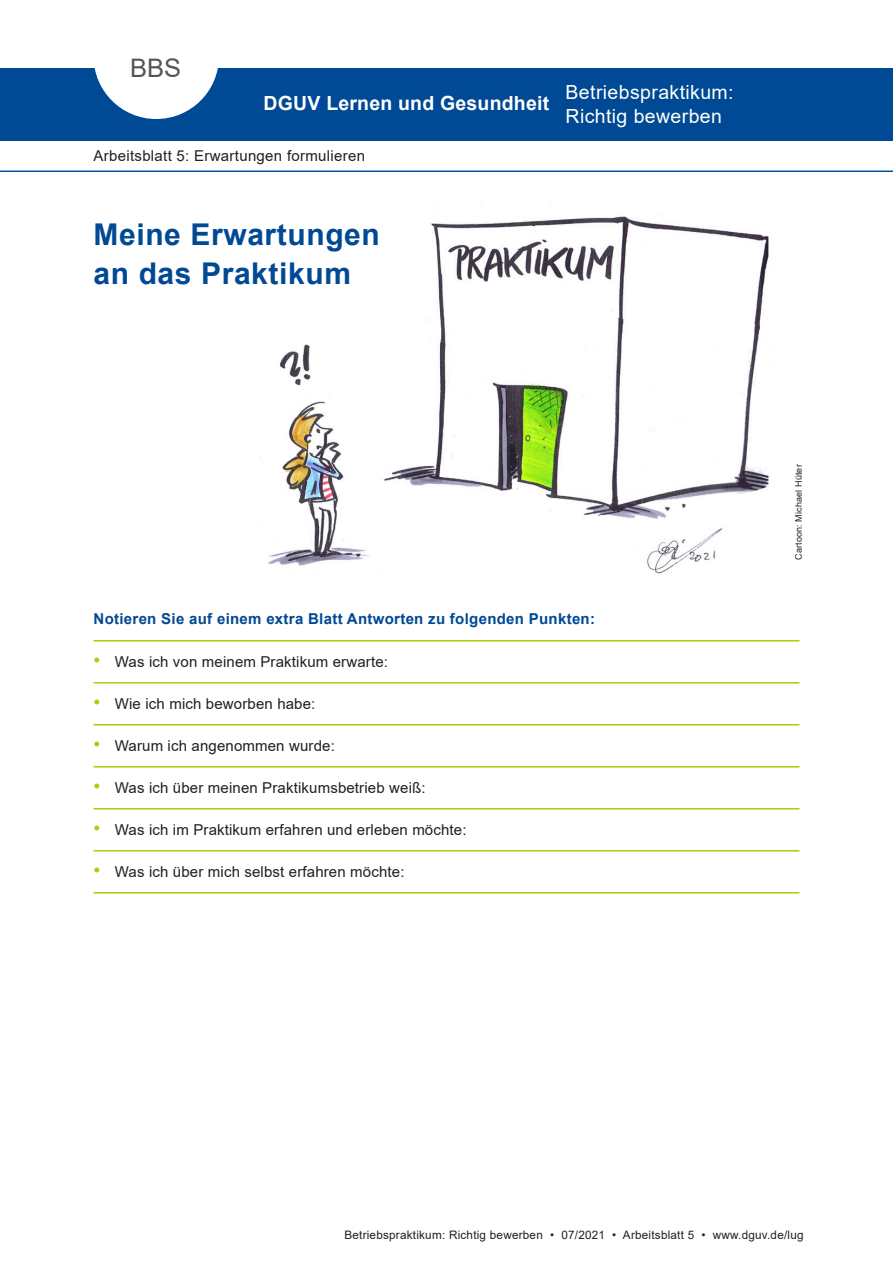
<style>
.page{position:relative;width:893px;height:1263px;background:#fff}
.page>*{position:absolute;margin:0;border:0;box-sizing:border-box;transform-origin:0 0}
.Ueberschrift{font:700 30px/39px "Arial";letter-spacing:.02em;color:#004994}
.head{font:25.5px "Arial";color:#555}
.t1{font:19.5px "Arial";letter-spacing:.02em;color:#fff}
.t2{font:700 19.5px "Arial";letter-spacing:.01em;color:#fff}
.Fliesstext{font:15px "Arial";letter-spacing:.01em;color:#231f20}
.Fliesstext-2{font:700 15px "Arial";letter-spacing:.02em;color:#004994}
.fusszeile{font:11.7px "Arial";letter-spacing:.02em;color:#231f20}
.Bildnachweis{font:9px "Arial";letter-spacing:.015em;color:#231f20}
.s1{font-size:19.5px;color:#afca06}
</style>
<div class="page">
<img style="left:268px;top:204px;width:501px;height:370px">
<div style="left:0;top:68px;width:893px;height:72px;background:#004994"></div>
<svg style="left:94px;top:68px;width:124px;height:51px"></svg>
<hr style="left:0;top:171px;width:893px;height:1px;background:#01519b">
<hr style="left:94px;top:640px;width:705px;height:1px;background:#afca06">
<hr style="left:94px;top:682px;width:705px;height:1px;background:#afca06">
<hr style="left:94px;top:724px;width:705px;height:1px;background:#afca06">
<hr style="left:94px;top:766px;width:705px;height:1px;background:#afca06">
<hr style="left:94px;top:808px;width:705px;height:1px;background:#afca06">
<hr style="left:94px;top:850px;width:705px;height:1px;background:#afca06">
<hr style="left:94px;top:892px;width:705px;height:1px;background:#afca06">
<p class="head" style="left:130px;top:50px;width:53px">BBS</p>
<p class="t2" style="left:264px;top:89px;width:287px">DGUV Lernen und Gesundheit</p>
<p class="t1" style="left:566px;top:79px;width:170px">Betriebspraktikum:</p>
<p class="t1" style="left:566px;top:103px;width:158px">Richtig bewerben</p>
<p class="Fliesstext" style="left:94px;top:145px;width:273px">Arbeitsblatt 5: Erwartungen formulieren</p>
<p class="Ueberschrift" style="left:94px;top:215px;width:288px">Meine Erwartungen an das Praktikum</p>
<p class="Fliesstext-2" style="left:94px;top:608px;width:503px">Notieren Sie auf einem extra Blatt Antworten zu folgenden Punkten:</p>
<p class="Fliesstext" style="left:94px;top:652px;width:296px"><span class="s1">•</span> Was ich von meinem Praktikum erwarte:</p>
<p class="Fliesstext" style="left:94px;top:694px;width:223px"><span class="s1">•</span> Wie ich mich beworben habe:</p>
<p class="Fliesstext" style="left:94px;top:736px;width:243px"><span class="s1">•</span> Warum ich angenommen wurde:</p>
<p class="Fliesstext" style="left:94px;top:778px;width:334px"><span class="s1">•</span> Was ich über meinen Praktikumsbetrieb weiß:</p>
<p class="Fliesstext" style="left:94px;top:820px;width:375px"><span class="s1">•</span> Was ich im Praktikum erfahren und erleben möchte:</p>
<p class="Fliesstext" style="left:94px;top:862px;width:312px"><span class="s1">•</span> Was ich über mich selbst erfahren möchte:</p>
<p class="Bildnachweis" style="left:792px;top:560px;width:97px;rotate:-90deg">Cartoon: Michael Hüter</p>
<p class="fusszeile" style="left:344px;top:1227px;width:461px">Betriebspraktikum: Richtig bewerben • 07/2021 • Arbeitsblatt 5 • www.dguv.de/lug</p>
</div>
